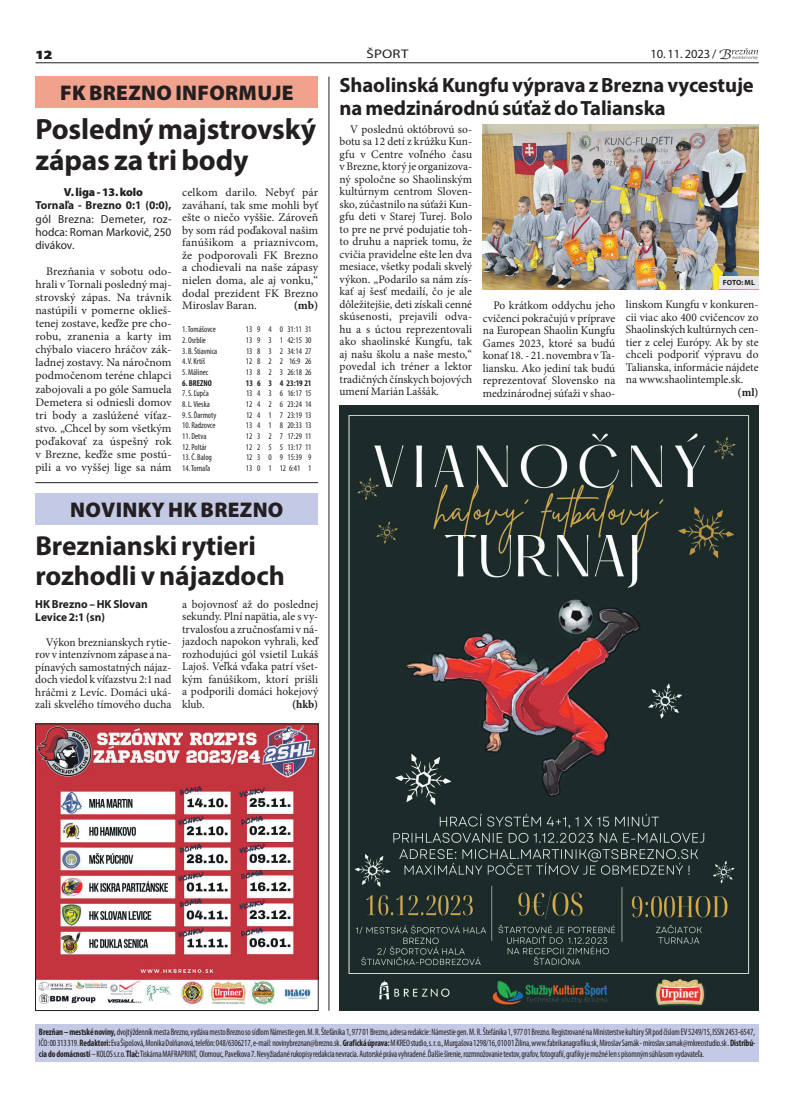
<style>
.page{position:relative;width:794px;height:1110px;background:#fff}
.page>*{position:absolute;margin:0;border:0;box-sizing:border-box;transform-origin:0 0}
.t1{font:700 29.38px/31.2px "Myriad Pro";letter-spacing:-.005em;color:#231f20}
.t2{font:700 27.5px/30px "Myriad Pro";letter-spacing:-.005em;color:#231f20}
.t3{font:900 21.25px "Myriad Pro";letter-spacing:.015em;color:#231f20}
.t4{font:700 20.62px/22.5px "Myriad Pro";letter-spacing:-.005em;color:#231f20}
.t5{font:12.5px "Myriad Pro";letter-spacing:-.005em;color:#231f20}
.t6{font:12.5px "Myriad Pro";letter-spacing:-.005em;color:#231f20;scale:1.19 1}
.t7{font:900 12.5px "Myriad Pro";color:#231f20;scale:1.19 1}
.t8{font:11.62px/12.5px "Minion Pro";color:#231f20;text-align:justify}
.t9{font:700 11.62px/12.5px "Myriad Pro";color:#231f20}
.t10{font:11.62px/13.1px "Myriad Pro";color:#231f20;text-align:justify}
.t11{font:900 11.62px "Myriad Pro";letter-spacing:-.01em;color:#231f20}
.t12{font:700 11.62px "Minion Pro";color:#231f20}
.t13{font:condensed 9.38px/11.2px "Myriad Pro";letter-spacing:-.01em;color:#231f20;text-align:justify;scale:.92 1}
.t14{font:condensed 8.62px "Myriad Pro";color:#231f20}
.t15{font:700 condensed 8.62px "Myriad Pro";color:#231f20}
.t16{font:700 7.5px "Myriad Pro";color:#231f20}
.s1{font-family:"Cerigo Swa Itc TEE";font-style:italic;font-size:13.38px;color:#fff}
.s2{font-weight:700}
</style>
<div class="page">
<hr style="left:35px;top:63px;width:723px;height:1px;background:#231f20">
<svg style="left:732px;top:48px;width:26px;height:12px"></svg>
<div style="left:35px;top:1024px;width:723px;height:37px;background:#c4c9e5"></div>
<div style="left:35px;top:77px;width:283px;height:31px;background:#f0a28d"></div>
<hr style="left:329px;top:77px;width:1px;height:933px;background:#231f20">
<div style="left:35px;top:493px;width:283px;height:31px;background:#c4c9e5"></div>
<img style="left:339px;top:405px;width:419px;height:605px">
<img style="left:37px;top:725px;width:279px;height:280px">
<hr style="left:35px;top:482px;width:283px;height:1px;background:#231f20">
<img style="left:483px;top:124px;width:275px;height:165px">
<div style="left:719px;top:277px;width:39px;height:12px;background:#e6e7e9"></div>
<p class="t7" style="left:35px;top:48px;width:16px">12</p>
<p class="t6" style="left:366px;top:46px;width:37px">ŠPORT</p>
<p class="t5" style="left:650px;top:46px;width:83px">10. 11. 2023 / <span class="s1">B</span></p>
<h3 class="t3" style="left:60px;top:80px;width:235px">FK BREZNO INFORMUJE</h3>
<h1 class="t1" style="left:35px;top:113px;width:282px">Posledný majstrovský zápas za tri body</h1>
<p class="t11" style="left:64px;top:186px;width:81px">V. liga - 13. kolo</p>
<p class="t9" style="left:35px;top:199px;width:138px">Tornaľa - Brezno 0:1 (0:0),</p>
<p class="t10" style="left:35px;top:212px;width:138px">gól Brezna: Demeter, roz&shy;hodca: Roman Markovič, 250 divákov.</p>
<p class="t8" style="left:35px;top:264px;width:138px;line-height:13.1px;text-indent:11px">Brezňania v sobotu odo&shy;hrali v Tornali posledný maj&shy;strovský zápas. Na trávnik nastúpili v pomerne oklieš&shy;tenej zostave, keďže pre cho&shy;robu, zranenia a karty im chýbalo viacero hráčov zák&shy;ladnej zostavy. Na náročnom podmočenom teréne chlapci zabojovali a po góle Samuela Demetera si odniesli domov tri body a zaslúžené víťaz&shy;stvo. „Chcel by som všetkým poďakovať za úspešný rok v Brezne, keďže sme postú&shy;pili a vo vyššej lige sa nám</p>
<p class="t8" style="left:182px;top:186px;width:138px">celkom darilo. Nebyť pár zaváhaní, tak sme mohli byť ešte o niečo vyššie. Zároveň by som rád poďakoval našim fanúšikom a priaznivcom, že podporovali FK Brezno a chodievali na naše zápasy nielen doma, ale aj vonku,“ dodal prezident FK Brezno Miroslav Baran.</p>
<p class="t12" style="left:294px;top:297px;width:26px">(mb)</p>
<p class="t14" style="left:182px;top:324px;width:35px">1. Tomášovce</p>
<p class="t14" style="left:246px;top:324px;width:67px">13 9 4 0 31:11 31</p>
<p class="t14" style="left:182px;top:335px;width:25px">2. Osrblie</p>
<p class="t14" style="left:246px;top:335px;width:67px">13 9 3 1 42:15 30</p>
<p class="t14" style="left:182px;top:345px;width:37px">3. B. Štiavnica</p>
<p class="t14" style="left:246px;top:345px;width:67px">13 8 3 2 34:14 27</p>
<p class="t14" style="left:182px;top:356px;width:25px">4. V. Krtíš</p>
<p class="t14" style="left:246px;top:356px;width:67px">12 8 2 2 16:9 26</p>
<p class="t14" style="left:182px;top:367px;width:28px">5. Málinec</p>
<p class="t14" style="left:246px;top:367px;width:67px">13 8 2 3 26:18 26</p>
<p class="t15" style="left:182px;top:377px;width:31px">6. BREZNO</p>
<p class="t15" style="left:246px;top:377px;width:67px">13 6 3 4 23:19 21</p>
<p class="t14" style="left:182px;top:388px;width:28px">7. S. Ľupča</p>
<p class="t14" style="left:246px;top:388px;width:67px">13 4 3 6 16:17 15</p>
<p class="t14" style="left:182px;top:399px;width:29px">8. L. Vieska</p>
<p class="t14" style="left:246px;top:399px;width:67px">12 4 2 6 23:24 14</p>
<p class="t14" style="left:182px;top:409px;width:36px">9. S. Ďarmoty</p>
<p class="t14" style="left:246px;top:409px;width:67px">12 4 1 7 23:19 13</p>
<p class="t14" style="left:182px;top:420px;width:35px">10. Radzovce</p>
<p class="t14" style="left:246px;top:420px;width:67px">13 4 1 8 20:33 13</p>
<p class="t14" style="left:182px;top:431px;width:26px">11. Detva</p>
<p class="t14" style="left:246px;top:431px;width:67px">12 3 2 7 17:29 11</p>
<p class="t14" style="left:182px;top:441px;width:26px">12. Poltár</p>
<p class="t14" style="left:246px;top:441px;width:67px">12 2 5 5 13:17 11</p>
<p class="t14" style="left:182px;top:452px;width:31px">13. Č. Balog</p>
<p class="t14" style="left:246px;top:452px;width:67px">12 3 0 9 15:39 9</p>
<p class="t14" style="left:182px;top:462px;width:29px">14. Tornaľa</p>
<p class="t14" style="left:246px;top:462px;width:67px">13 0 1 12 6:41 1</p>
<h3 class="t3" style="left:70px;top:497px;width:215px">NOVINKY HK BREZNO</h3>
<h2 class="t2" style="left:35px;top:529px;width:251px">Breznianski rytieri rozhodli v nájazdoch</h2>
<p class="t9" style="left:35px;top:597px;width:114px">HK Brezno – HK Slovan<br>Levice 2:1 (sn)</p>
<p class="t8" style="left:35px;top:635px;width:138px;text-indent:11px">Výkon breznianskych rytie&shy;rov v intenzívnom zápase a na&shy;pínavých samostatných nájaz&shy;doch viedol k víťazstvu 2:1 nad hráčmi z Levíc. Domáci uká&shy;zali skvelého tímového ducha</p>
<p class="t8" style="left:182px;top:597px;width:138px">a bojovnosť až do poslednej sekundy. Plní napätia, ale s vy&shy;trvalosťou a zručnosťami v ná&shy;jazdoch napokon vyhrali, keď rozhodujúci gól vsietil Lukáš Lajoš. Veľká vďaka patrí všet&shy;kým fanúšikom, ktorí prišli a podporili domáci hokejový klub.</p>
<p class="t12" style="left:292px;top:695px;width:28px">(hkb)</p>
<h3 class="t4" style="left:339px;top:73px;width:416px">Shaolinská Kungfu výprava z Brezna vycestuje na medzinárodnú súťaž do Talianska</h3>
<p class="t8" style="left:339px;top:123px;width:134px;text-indent:11px">V poslednú októbrovú so&shy;botu sa 12 detí z krúžku Kun&shy;gfu v Centre voľného času v Brezne, ktorý je organizova&shy;ný spoločne so Shaolinským kultúrnym centrom Sloven&shy;sko, zúčastnilo na súťaži Kun&shy;gfu deti v Starej Turej. Bolo to pre ne prvé podujatie toh&shy;to druhu a napriek tomu, že cvičia pravidelne ešte len dva mesiace, všetky podali skvelý výkon. „Podarilo sa nám zís&shy;kať aj šesť medailí, čo je ale dôležitejšie, deti získali cenné skúsenosti, prejavili odva&shy;hu a s úctou reprezentovali ako shaolinské Kungfu, tak aj našu školu a naše mesto,“ povedal ich tréner a lektor tradičných čínskych bojových umení Marián Laššák.</p>
<p class="t16" style="left:723px;top:278px;width:34px">FOTO: ML</p>
<p class="t8" style="left:483px;top:299px;width:134px;text-indent:11px">Po krátkom oddychu jeho cvičenci pokračujú v príprave na European Shaolin Kungfu Games 2023, ktoré sa budú konať 18. - 21. novembra v Ta&shy;liansku. Ako jediní tak budú reprezentovať Slovensko na medzinárodnej súťaži v shao-</p>
<p class="t8" style="left:626px;top:298px;width:134px">linskom Kungfu v konkuren&shy;cii viac ako 400 cvičencov zo Shaolinských kultúrnych cen&shy;tier z celej Európy. Ak by ste chceli podporiť výpravu do Talianska, informácie nájdete na www.shaolintemple.sk.</p>
<p class="t12" style="left:737px;top:383px;width:22px">(ml)</p>
<p class="t13" style="left:39px;top:1025px;width:780px"><span class="s2">Brezňan – mestské noviny,</span> dvojtýždenník mesta Brezno, vydáva mesto Brezno so sídlom Námestie gen. M. R. Štefánika 1, 977 01 Brezno, adresa redakcie: Námestie gen. M. R. Štefánika 1, 977 01 Brezno. Registrované na Ministerstve kultúry SR pod číslom EV 5249/15, ISSN 2453-6547, IČO: 00 313 319. <span class="s2">Redaktori:</span> Eva Šipošová, Monika Dolňanová, telefón: 048/6306217, e-mail: novinybreznan@brezno.sk . <span class="s2">Grafická úprava:</span> M KREO studio, s. r. o., Murgašova 1298/16, 010 01 Žilina, www.fabrikanagrafiku.sk, Miroslav Samák - miroslav.samak@mkreostudio.sk . <span class="s2">Distribú&shy;cia do domácností</span> – KOLOS s.r.o. <span class="s2">Tlač:</span> Tiskárna MAFRAPRINT, Olomouc, Pavelkova 7. Nevyžiadané rukopisy redakcia nevracia. Autorské práva vyhradené. Ďalšie šírenie, rozmnožovanie textov, grafov, fotografií, grafiky je možné len s písomným súhlasom vydavateľa.</p>
</div>
